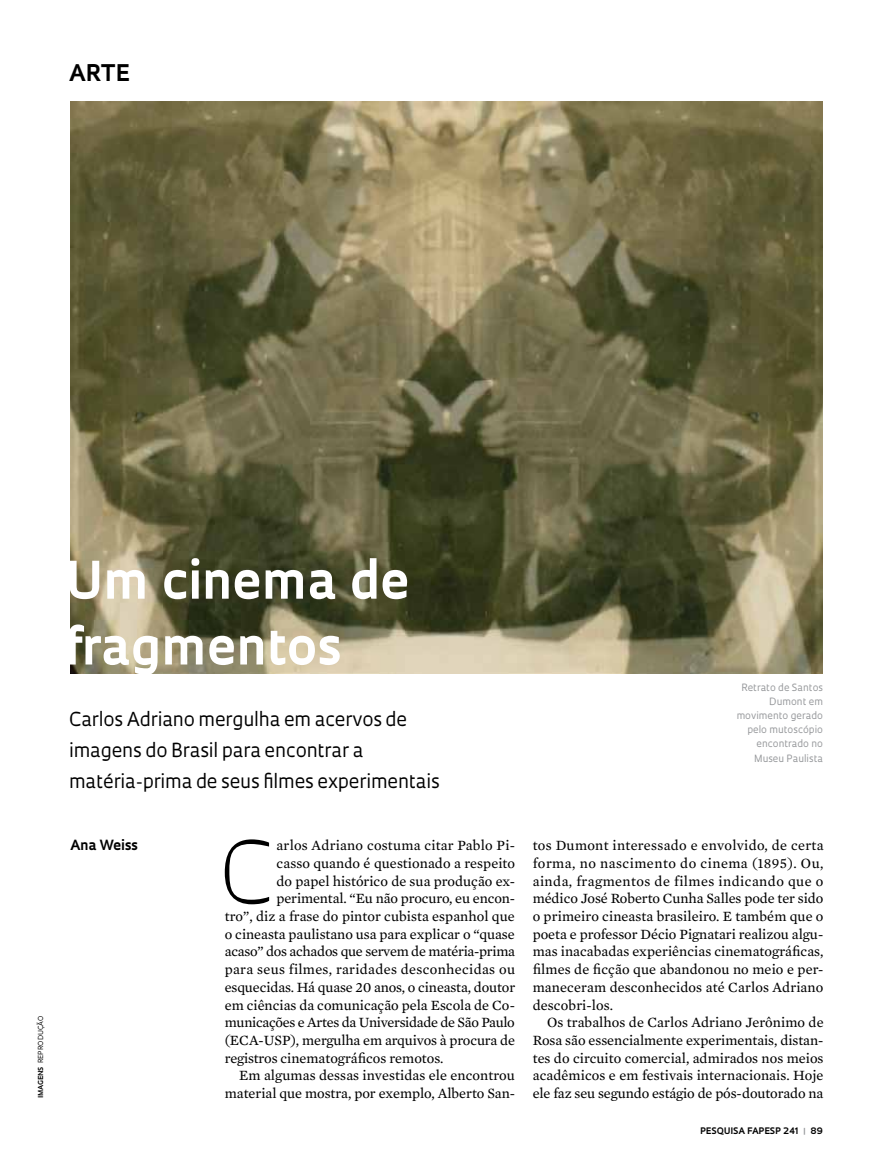
<style>
.page{position:relative;width:885px;height:1169px;background:#fff}
.page>*{position:absolute;margin:0;border:0;box-sizing:border-box;transform-origin:0 0}
.t1{font:300 83.55px "Oculum";color:#000}
.t2{font:700 50.4px/65.8px "Oculum";color:#fff}
.t3{font:700 22.35px "Oculum";color:#000}
.t4{font:18.75px/30.9px "Oculum";letter-spacing:-.01em;color:#000}
.t5{font:14.4px/17.7px "Mercury Text G2";color:#000;text-align:justify}
.t6{font:14.4px "Mercury Text G2";letter-spacing:-.02em;color:#000}
.t7{font:14.4px "Mercury Text G2";letter-spacing:.02em;color:#000}
.t8{font:700 13.65px "Oculum";letter-spacing:-.005em;color:#000}
.t9{font:9.75px/14.1px "Oculum";color:#939598;text-align:right}
.t10{font:700 8.7px "Oculum";letter-spacing:.015em;color:#000}
.t11{font:6.75px "Oculum";letter-spacing:.015em;color:#000}
.s1{font-weight:700}
.s2{color:#939598}
</style>
<div class="page">
<img style="left:70px;top:101px;width:752px;height:572px">
<h3 class="t3" style="left:69px;top:58px;width:59px">Arte</h3>
<p class="t11" style="left:36px;top:1098px;width:84px;rotate:-90deg"><span class="s1">imagens</span> reprodução</p>
<h2 class="t2" style="left:65px;top:544px;width:346px">Um cinema de fragmentos</h2>
<h3 class="t4" style="left:69px;top:703px;width:372px">Carlos Adriano mergulha em acervos de imagens do Brasil para encontrar a matéria-prima de seus filmes experimentais</h3>
<p class="t9" style="left:737px;top:679px;width:88px">Retrato de Santos<br>Dumont em movimento gerado pelo mutoscópio encontrado no<br>Museu Paulista</p>
<p class="t8" style="left:70px;top:835px;width:69px">Ana Weiss</p>
<h1 class="t1" style="left:220px;top:815px;width:55px">C</h1>
<p class="t5" style="left:277px;top:835px;width:240px">arlos Adriano costuma citar Pablo Pi-</p>
<p class="t5" style="left:277px;top:853px;width:240px">casso quando é questionado a respeito</p>
<p class="t5" style="left:277px;top:871px;width:240px">do papel histórico de sua produção ex-</p>
<p class="t5" style="left:277px;top:889px;width:240px">perimental. “Eu não procuro, eu encon-</p>
<p class="t5" style="left:225px;top:906px;width:291px">tro”, diz a frase do pintor cubista espanhol que</p>
<p class="t5" style="left:225px;top:924px;width:292px">o cineasta paulistano usa para explicar o “quase</p>
<p class="t6" style="left:225px;top:941px;width:292px">acaso” dos achados que servem de matéria-prima</p>
<p class="t7" style="left:225px;top:959px;width:292px">para seus filmes, raridades desconhecidas ou</p>
<p class="t5" style="left:225px;top:977px;width:292px">esquecidas. Há quase 20 anos, o cineasta, doutor</p>
<p class="t5" style="left:225px;top:995px;width:292px">em ciências da comunicação pela Escola de Co-</p>
<p class="t6" style="left:225px;top:1012px;width:292px">municações e Artes da Universidade de São Paulo</p>
<p class="t5" style="left:225px;top:1030px;width:292px">(ECA-USP), mergulha em arquivos à procura de</p>
<p class="t5" style="left:225px;top:1048px;width:220px">registros cinematográficos remotos.</p>
<p class="t5" style="left:239px;top:1066px;width:277px">Em algumas dessas investidas ele encontrou</p>
<p class="t5" style="left:225px;top:1083px;width:292px">material que mostra, por exemplo, Alberto San-</p>
<p class="t5" style="left:533px;top:835px;width:292px">tos Dumont interessado e envolvido, de certa forma, no nascimento do cinema (1895). Ou, ainda, fragmentos de filmes indicando que o médico José Roberto Cunha Salles pode ter sido o primeiro cineasta brasileiro. E também que o poeta e professor Décio Pignatari realizou algu&shy;mas inacabadas experiências cinematográficas, filmes de ficção que abandonou no meio e per&shy;maneceram desconhecidos até Carlos Adriano descobri-los.</p>
<p class="t5" style="left:533px;top:1012px;width:292px;text-indent:14px">Os trabalhos de Carlos Adriano Jerônimo de Rosa são essencialmente experimentais, distan&shy;tes do circuito comercial, admirados nos meios acadêmicos e em festivais internacionais. Hoje ele faz seu segundo estágio de pós-doutorado na</p>
<p class="t10" style="left:700px;top:1124px;width:124px">PESQUISA FAPESP 241 <span class="s2">|</span> 89</p>
</div>
